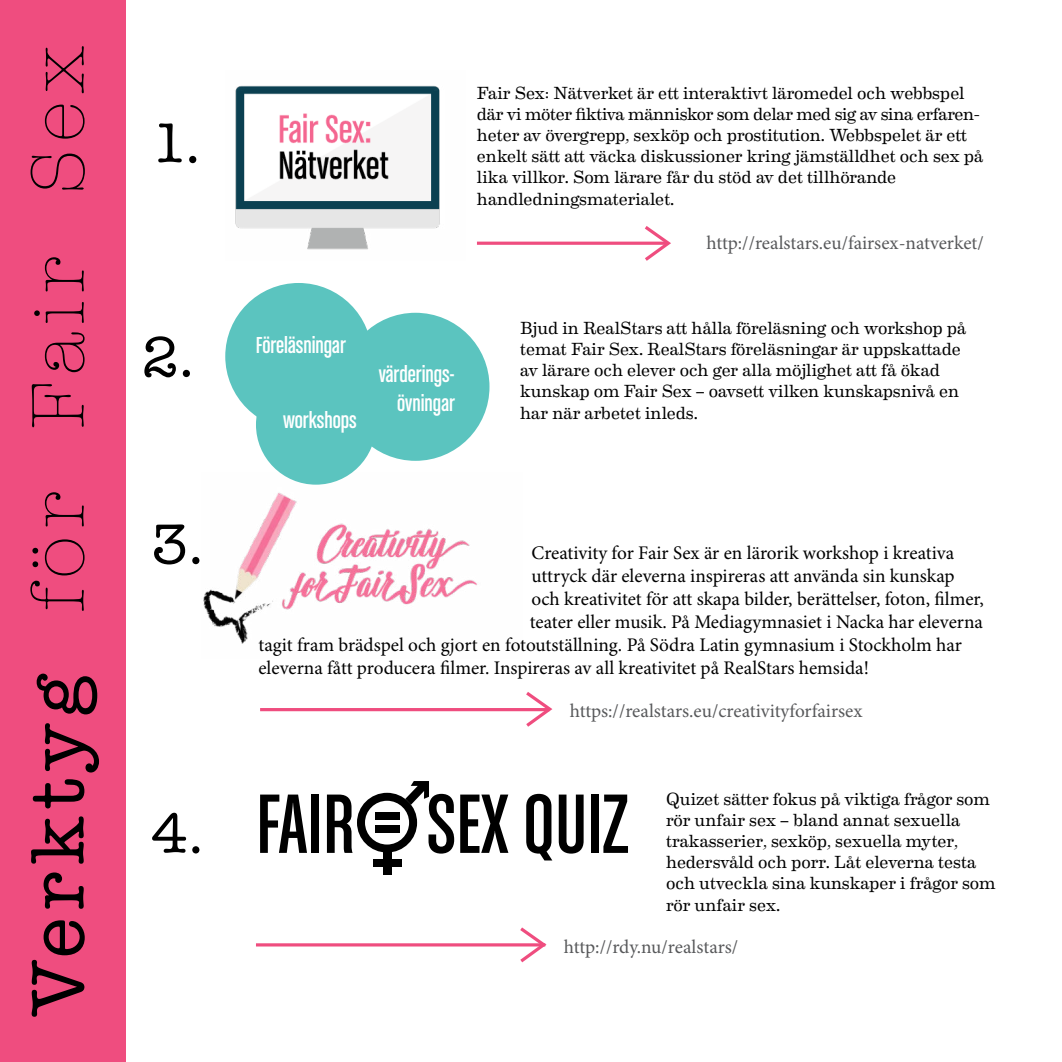
<style>
.page{position:relative;width:1062px;height:1062px;background:#fff}
.page>*{position:absolute;margin:0;border:0;box-sizing:border-box;transform-origin:0 0}
.t1{font:300 77px "American Typewriter";letter-spacing:.1em;color:#000}
.t2{font:57.75px "American Typewriter";color:#000}
.t3{font:24.5px/29.4px "Chalet Comprime Cologne Sixty";color:#fff;text-align:right}
.t4{font:19.25px "Minion Pro";color:#000}
.t5{font:19.25px "Minion Pro";letter-spacing:-.005em;color:#58595b}
.t6{font:17.68px/21.2px "Eames Century Modern";letter-spacing:-.005em;color:#000}
.s1{font-weight:400}
</style>
<div class="page">
<div style="left:0;top:0;width:126px;height:1062px;background:#ef4d7f"></div>
<img style="left:235px;top:85px;width:205px;height:165px">
<hr style="left:477px;top:242px;width:191px;height:3px;background:#ef4d7f">
<svg style="left:641px;top:226px;width:30px;height:35px"></svg>
<img style="left:203px;top:472px;width:274px;height:172px">
<hr style="left:260px;top:708px;width:289px;height:3px;background:#ef4d7f">
<svg style="left:522px;top:692px;width:31px;height:35px"></svg>
<div style="left:225px;top:283px;width:147px;height:147px;background:#5bc4bf;border-radius:50%"></div>
<div style="left:341px;top:313px;width:148px;height:148px;background:#5bc4bf;border-radius:50%"></div>
<div style="left:256px;top:365px;width:120px;height:119px;background:#5bc4bf;border-radius:50%"></div>
<hr style="left:256px;top:943px;width:289px;height:3px;background:#ef4d7f">
<svg style="left:516px;top:927px;width:31px;height:36px"></svg>
<svg style="left:260px;top:794px;width:47px;height:59px"></svg>
<div style="left:311px;top:794px;width:8px;height:59px;background:#000"></div>
<svg style="left:460px;top:794px;width:48px;height:59px"></svg>
<svg style="left:526px;top:794px;width:26px;height:66px"></svg>
<svg style="left:559px;top:794px;width:24px;height:59px"></svg>
<div style="left:591px;top:794px;width:8px;height:59px;background:#000"></div>
<svg style="left:603px;top:794px;width:25px;height:59px"></svg>
<div style="left:383px;top:848px;width:8px;height:26px;background:#000"></div>
<div style="left:373px;top:859px;width:29px;height:8px;background:#000"></div>
<svg style="left:327px;top:781px;width:127px;height:72px"></svg>
<h1 class="t1" style="left:2px;top:1016px;width:972px;rotate:-90deg"><span class="s1">Verktyg</span> för Fair Sex</h1>
<h2 class="t2" style="left:151px;top:99px;width:51px">1.</h2>
<h2 class="t2" style="left:142px;top:313px;width:54px">2.</h2>
<h2 class="t2" style="left:151px;top:500px;width:54px">3.</h2>
<h2 class="t2" style="left:151px;top:789px;width:54px">4.</h2>
<p class="t6" style="left:477px;top:81px;width:508px">Fair Sex: Nätverket är ett interaktivt läromedel och webbspel där vi möter fiktiva människor som delar med sig av sina erfaren&shy;heter av övergrepp, sexköp och prostitution. Webbspelet är ett enkelt sätt att väcka diskussioner kring jämställdhet och sex på lika villkor. Som lärare får du stöd av det tillhörande handledningsmaterialet.</p>
<p class="t5" style="left:706px;top:231px;width:279px">http://realstars.eu/fairsex-natverket/</p>
<h3 class="t3" style="left:256px;top:330px;width:91px">Föreläsningar</h3>
<h3 class="t3" style="left:283px;top:405px;width:75px">workshops</h3>
<h3 class="t3" style="left:379px;top:359px;width:78px">värderings&shy;övningar</h3>
<p class="t6" style="left:520px;top:316px;width:448px">Bjud in RealStars att hålla föreläsning och workshop på temat Fair Sex. RealStars föreläsningar är uppskattade av lärare och elever och ger alla möjlighet att få ökad kunskap om Fair Sex – oavsett vilken kunskapsnivå en har när arbetet inleds.</p>
<p class="t4" style="left:531px;top:541px;width:424px">Creativity for Fair Sex är en lärorik workshop i kreativa</p>
<p class="t4" style="left:531px;top:564px;width:424px">uttryck där eleverna inspireras att använda sin kunskap</p>
<p class="t4" style="left:531px;top:587px;width:454px">och kreativitet för att skapa bilder, berättelser, foton, filmer,</p>
<p class="t4" style="left:530px;top:610px;width:455px">teater eller musik. På Mediagymnasiet i Nacka har eleverna</p>
<p class="t4" style="left:258px;top:633px;width:705px">tagit fram brädspel och gjort en fotoutställning. På Södra Latin gymnasium i Stockholm har</p>
<p class="t4" style="left:258px;top:657px;width:612px">eleverna fått producera filmer. Inspireras av all kreativitet på RealStars hemsida!</p>
<p class="t5" style="left:570px;top:699px;width:294px">https://realstars.eu/creativityforfairsex</p>
<p class="t6" style="left:666px;top:787px;width:331px">Quizet sätter fokus på viktiga frågor som rör unfair sex – bland annat sexuella trakasserier, sexköp, sexuella myter, hedersvåld och porr. Låt eleverna testa och utveckla sina kunskaper i frågor som rör unfair sex.</p>
<p class="t5" style="left:564px;top:935px;width:176px">http://rdy.nu/realstars/</p>
</div>
